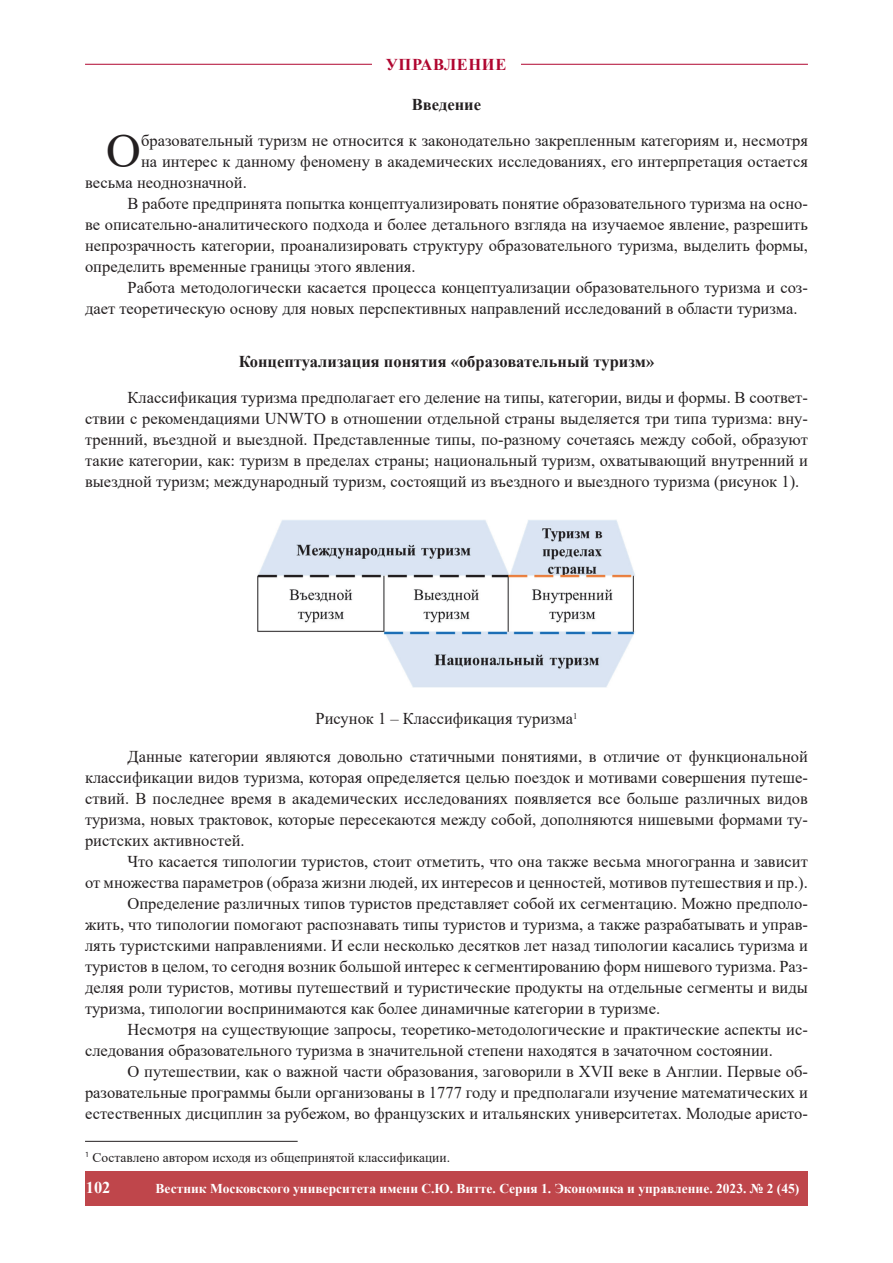
<style>
.page{position:relative;width:893px;height:1263px;background:#fff}
.page>*{position:absolute;margin:0;border:0;box-sizing:border-box;transform-origin:0 0}
.t1{font:48.15px "Times New Roman";color:#231f20}
.t2{font:16.5px/21px "Times New Roman";color:#231f20;text-align:justify}
.t3{font:700 16.5px "Times New Roman";color:#231f20}
.t4{font:700 16.5px "Times New Roman";letter-spacing:.035em;color:#b00630}
.t5{font:700 16.5px "Times New Roman";color:#fff}
.t6{font:700 13.5px "Times New Roman";color:#fff}
.t7{font:13.5px "Times New Roman";color:#231f20}
</style>
<div class="page">
<hr style="left:85px;top:64px;width:723px;height:1px;background:#b00630">
<div style="left:372px;top:59px;width:149px;height:11px;background:#fff"></div>
<div style="left:85px;top:1171px;width:723px;height:34px;background:#bf464b"></div>
<img style="left:257px;top:520px;width:378px;height:167px">
<hr style="left:85px;top:1141px;width:213px;height:1px;background:#231f20">
<p class="t4" style="left:386px;top:52px;width:122px">УПРАВЛЕНИЕ</p>
<p class="t3" style="left:412px;top:92px;width:71px">Введение</p>
<h1 class="t1" style="left:106px;top:117px;width:36px">О</h1>
<p class="t2" style="left:141px;top:129px;width:668px">бразовательный туризм не относится к законодательно закрепленным категориям и, несмотря</p>
<p class="t2" style="left:141px;top:150px;width:668px">на интерес к данному феномену в академических исследованиях, его интерпретация остается</p>
<p class="t2" style="left:85px;top:171px;width:163px">весьма неоднозначной.</p>
<p class="t2" style="left:128px;top:192px;width:682px">В работе предпринята попытка концептуализировать понятие образовательного туризма на осно-</p>
<p class="t2" style="left:85px;top:213px;width:724px">ве описательно-аналитического подхода и более детального взгляда на изучаемое явление, разрешить</p>
<p class="t2" style="left:85px;top:234px;width:724px">непрозрачность категории, проанализировать структуру образовательного туризма, выделить формы,</p>
<p class="t2" style="left:85px;top:255px;width:332px">определить временные границы этого явления.</p>
<p class="t2" style="left:128px;top:276px;width:682px">Работа методологически касается процесса концептуализации образовательного туризма и соз-</p>
<p class="t2" style="left:85px;top:297px;width:714px">дает теоретическую основу для новых перспективных направлений исследований в области туризма.</p>
<p class="t3" style="left:239px;top:349px;width:417px">Концептуализация понятия «образовательный туризм»</p>
<p class="t2" style="left:85px;top:386px;width:724px;text-indent:43px">Классификация туризма предполагает его деление на типы, категории, виды и формы. В соответ&shy;ствии с рекомендациями UNWTO в отношении отдельной страны выделяется три типа туризма: вну&shy;тренний, въездной и выездной. Представленные типы, по-разному сочетаясь между собой, образуют такие категории, как: туризм в пределах страны; национальный туризм, охватывающий внутренний и выездной туризм; международный туризм, состоящий из въездного и выездного туризма (рисунок 1).</p>
<p class="t2" style="left:315px;top:708px;width:263px">Рисунок 1 – Классификация туризма<sup>1</sup></p>
<p class="t2" style="left:85px;top:746px;width:724px;text-indent:43px">Данные категории являются довольно статичными понятиями, в отличие от функциональной классификации видов туризма, которая определяется целью поездок и мотивами совершения путеше&shy;ствий. В последнее время в академических исследованиях появляется все больше различных видов туризма, новых трактовок, которые пересекаются между собой, дополняются нишевыми формами ту&shy;ристских активностей.</p>
<p class="t2" style="left:128px;top:851px;width:682px">Что касается типологии туристов, стоит отметить, что она также весьма многогранна и зависит</p>
<p class="t2" style="left:85px;top:872px;width:724px">от множества параметров (образа жизни людей, их интересов и ценностей, мотивов путешествия и пр.).</p>
<p class="t2" style="left:128px;top:893px;width:682px">Определение различных типов туристов представляет собой их сегментацию. Можно предполо-</p>
<p class="t2" style="left:85px;top:914px;width:724px">жить, что типологии помогают распознавать типы туристов и туризма, а также разрабатывать и управ-</p>
<p class="t2" style="left:85px;top:935px;width:724px">лять туристскими направлениями. И если несколько десятков лет назад типологии касались туризма и</p>
<p class="t2" style="left:85px;top:956px;width:724px">туристов в целом, то сегодня возник большой интерес к сегментированию форм нишевого туризма. Раз-</p>
<p class="t2" style="left:85px;top:977px;width:724px">деляя роли туристов, мотивы путешествий и туристические продукты на отдельные сегменты и виды</p>
<p class="t2" style="left:85px;top:998px;width:577px">туризма, типологии воспринимаются как более динамичные категории в туризме.</p>
<p class="t2" style="left:128px;top:1019px;width:682px">Несмотря на существующие запросы, теоретико-методологические и практические аспекты ис-</p>
<p class="t2" style="left:85px;top:1040px;width:689px">следования образовательного туризма в значительной степени находятся в зачаточном состоянии.</p>
<p class="t2" style="left:128px;top:1061px;width:682px">О путешествии, как о важной части образования, заговорили в XVII веке в Англии. Первые об-</p>
<p class="t2" style="left:85px;top:1082px;width:724px">разовательные программы были организованы в 1777 году и предполагали изучение математических и</p>
<p class="t2" style="left:85px;top:1103px;width:724px">естественных дисциплин за рубежом, во французских и итальянских университетах. Молодые аристо-</p>
<p class="t7" style="left:85px;top:1148px;width:367px"><sup>1</sup> Составлено автором исходя из общепринятой классификации.</p>
<p class="t5" style="left:86px;top:1175px;width:26px">102</p>
<p class="t6" style="left:156px;top:1179px;width:645px">Вестник Московского университета имени С.Ю. Витте. Серия 1. Экономика и управление. 2023. № 2 (45)</p>
</div>
